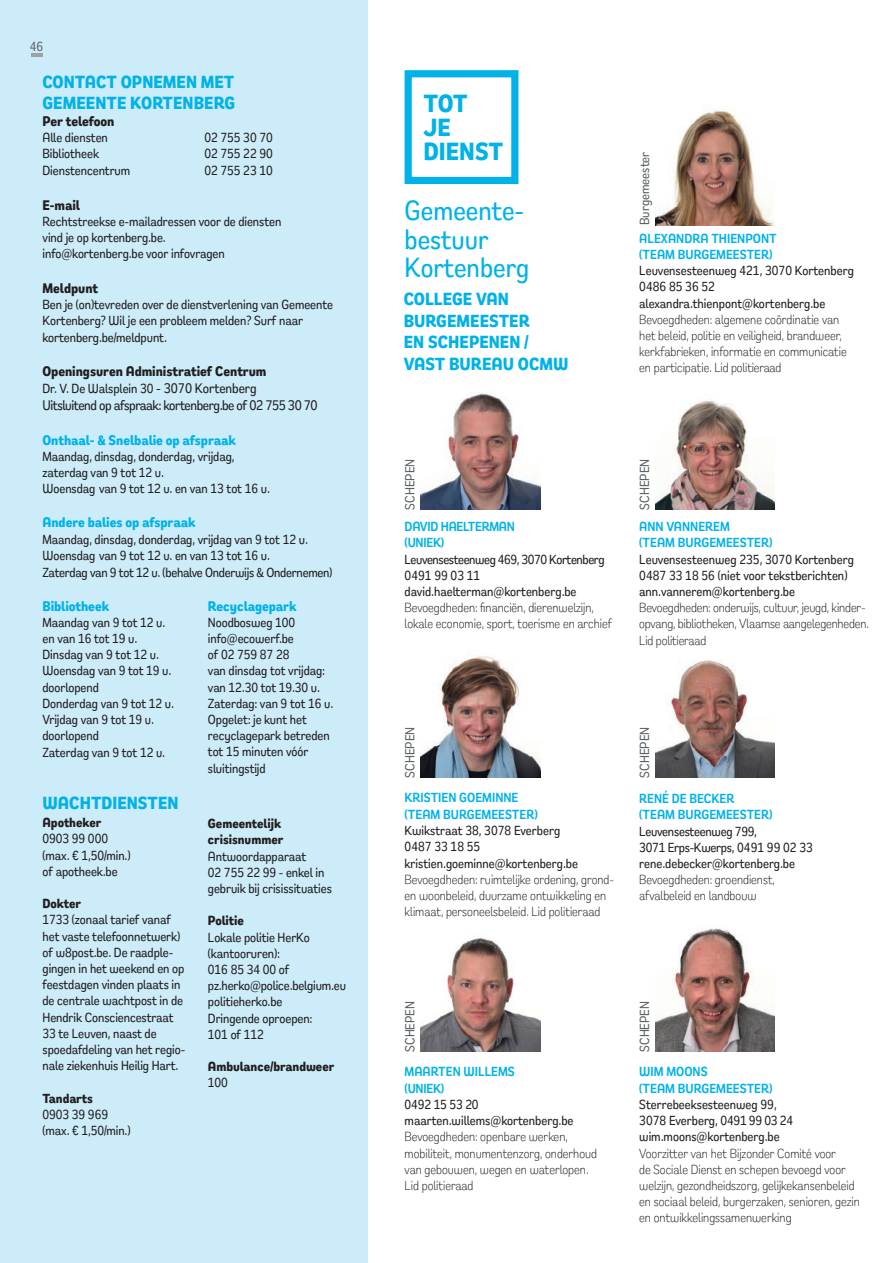
<style>
.page{position:relative;width:893px;height:1263px;background:#fff}
.page>*{position:absolute;margin:0;border:0;box-sizing:border-box;transform-origin:0 0}
.t1{font:500 28.5px/28.5px "Remora Sans W1";color:#00b2e8}
.t2{font:700 25.5px/24px "Remora Sans W1";color:#00b2e8}
.t3{font:700 18px/21.6px "Remora Sans W1";color:#00b2e8}
.t4{font:700 14.25px "Remora Sans W1";letter-spacing:-.005em;color:#00b2e8}
.t5{font:700 14.25px "Remora Sans W1";letter-spacing:-.005em;color:#231f20}
.t6{font:500 14.25px "Remora Sans W1";letter-spacing:-.03em;color:#231f20}
.t7{font:500 13.5px/16.2px "Remora Sans W1";letter-spacing:-.005em;color:#231f20}
.t8{font:300 13.5px/16.2px "Remora Sans W1";color:#231f20}
.t9{font:600 13.5px/16.5px "Remora Sans W1";color:#00b2e8}
.t10{font:500 13.5px/16.2px "Remora Sans W1";letter-spacing:-.025em;color:#231f20}
.t11{font:700 13.5px/16.2px "Remora Sans W1";letter-spacing:-.005em;color:#231f20}
.t12{font:500 13.5px "Remora Sans W1";color:#5c6366}
.t13{font:600 13.5px/16.5px "Remora Sans W1";letter-spacing:-.02em;color:#00b2e8}
.s1{font-size:14.25px}
</style>
<div class="page">
<div style="left:0;top:0;width:367px;height:1263px;background:#ccecf9"></div>
<img style="left:655px;top:109px;width:120px;height:116px">
<img style="left:421px;top:393px;width:119px;height:117px">
<img style="left:655px;top:400px;width:120px;height:110px">
<img style="left:421px;top:656px;width:119px;height:122px">
<img style="left:655px;top:660px;width:120px;height:118px">
<img style="left:421px;top:938px;width:119px;height:114px">
<img style="left:655px;top:928px;width:120px;height:124px">
<hr style="left:31px;top:53px;width:12px;height:4px;background:#9fa1a3">
<div style="left:405px;top:70px;width:113px;height:114px;border:7px solid #00b2e8"></div>
<p class="t12" style="left:30px;top:38px;width:15px">46</p>
<h3 class="t3" style="left:43px;top:71px;width:194px;line-height:21px">CONTACT OPNEMEN MET<br>GEMEENTE KORTENBERG</h3>
<p class="t5" style="left:43px;top:112px;width:74px">Per telefoon</p>
<p class="t7" style="left:43px;top:129px;width:67px">Alle diensten</p>
<p class="t7" style="left:205px;top:129px;width:70px">02 755 30 70</p>
<p class="t7" style="left:43px;top:145px;width:58px">Bibliotheek</p>
<p class="t7" style="left:205px;top:145px;width:70px">02 755 22 90</p>
<p class="t7" style="left:43px;top:163px;width:89px">Dienstencentrum</p>
<p class="t7" style="left:205px;top:163px;width:70px">02 755 23 10</p>
<p class="t5" style="left:43px;top:196px;width:39px">E-mail</p>
<p class="t7" style="left:43px;top:213px;width:240px">Rechtstreekse e-mailadressen voor de diensten vind je op kortenberg.be.<br>info@kortenberg.be voor infovragen</p>
<p class="t5" style="left:43px;top:278px;width:57px">Meldpunt</p>
<p class="t7" style="left:43px;top:295px;width:292px;line-height:16.6px">Ben je (on)tevreden over de dienstverlening van Gemeente<br>Kortenberg? Wil je een probleem melden? Surf naar kortenberg.be/meldpunt.</p>
<p class="t5" style="left:43px;top:362px;width:226px">Openingsuren Administratief Centrum</p>
<p class="t7" style="left:43px;top:380px;width:216px">Dr. V. De Walsplein 30 <span class="s1">- 3070 Kortenberg</span></p>
<p class="t6" style="left:43px;top:396px;width:277px">Uitsluitend op afspraak: kortenberg.be of 02 755 30 70</p>
<p class="t4" style="left:43px;top:430px;width:195px">Onthaal- &amp; Snelbalie op afspraak</p>
<p class="t7" style="left:43px;top:448px;width:229px">Maandag, dinsdag, donderdag, vrijdag, zaterdag van 9 tot 12 u.<br>Woensdag van 9 tot 12 u. en van 13 tot 16 u.</p>
<p class="t4" style="left:43px;top:513px;width:154px">Andere balies op afspraak</p>
<p class="t7" style="left:43px;top:530px;width:291px;line-height:16.6px">Maandag, dinsdag, donderdag, vrijdag van 9 tot 12 u.<br>Woensdag van 9 tot 12 u. en van 13 tot 16 u.<br>Zaterdag van 9 tot 12 u. (behalve Onderwijs &amp; Ondernemen)</p>
<p class="t4" style="left:208px;top:596px;width:90px">Recyclagepark</p>
<p class="t7" style="left:208px;top:614px;width:127px">Noodbosweg 100 info@ecowerf.be<br>of 02 759 87 28<br>van dinsdag tot vrijdag: van 12.30 tot 19.30 u.<br>Zaterdag: van 9 tot 16 u.<br>Opgelet: je kunt het recyclagepark betreden tot 15 minuten vóór sluitingstijd</p>
<p class="t4" style="left:43px;top:596px;width:68px">Bibliotheek</p>
<p class="t7" style="left:43px;top:614px;width:133px">Maandag van 9 tot 12 u. en van 16 tot 19 u.<br>Dinsdag van 9 tot 12 u.<br>Woensdag van 9 tot 19 u. doorlopend<br>Donderdag van 9 tot 12 u.<br>Vrijdag van 9 tot 19 u. doorlopend<br>Zaterdag van 9 tot 12 u.</p>
<h3 class="t3" style="left:43px;top:792px;width:138px">WACHTDIENSTEN</h3>
<p class="t11" style="left:43px;top:814px;width:60px">Apotheker</p>
<p class="t7" style="left:43px;top:830px;width:89px">0903 99 000 (max. € 1,50/min.) of apotheek.be</p>
<p class="t11" style="left:43px;top:895px;width:40px">Dokter</p>
<p class="t7" style="left:43px;top:911px;width:144px">1733 (zonaal tarief vanaf het vaste telefoonnetwerk) of w8post.be. De raadple&shy;gingen in het weekend en op feestdagen vinden plaats in de centrale wachtpost in de<br>Hendrik Consciencestraat<br>33 te Leuven, naast de spoedafdeling van het regio&shy;nale ziekenhuis Heilig Hart.</p>
<p class="t11" style="left:43px;top:1090px;width:52px">Tandarts</p>
<p class="t7" style="left:43px;top:1106px;width:89px">0903 39 969 (max. € 1,50/min.)</p>
<p class="t11" style="left:208px;top:815px;width:77px">Gemeentelijk crisisnummer</p>
<p class="t7" style="left:208px;top:848px;width:126px">Antwoordapparaat<br>02 755 22 99 - enkel in gebruik bij crisissituaties</p>
<p class="t11" style="left:208px;top:912px;width:37px">Politie</p>
<p class="t7" style="left:208px;top:929px;width:140px">Lokale politie HerKo (kantooruren):<br>016 85 34 00 of pz.herko@police.belgium.eu politieherko.be<br>Dringende oproepen:<br>101 of 112</p>
<p class="t11" style="left:208px;top:1058px;width:128px">Ambulance/brandweer</p>
<p class="t7" style="left:208px;top:1074px;width:22px">100</p>
<h2 class="t2" style="left:423px;top:92px;width:81px">TOT<br>JE<br>DIENST</h2>
<h1 class="t1" style="left:405px;top:196px;width:126px">Gemeente&shy;bestuur<br>Kortenberg</h1>
<h3 class="t3" style="left:404px;top:288px;width:166px">COLLEGE VAN<br>BURGEMEESTER<br>EN SCHEPENEN /<br>VAST BUREAU OCMW</h3>
<p class="t12" style="left:636px;top:225px;width:75px;rotate:-90deg">Burgemeester</p>
<p class="t9" style="left:639px;top:229px;width:139px">ALEXANDRA THIENPONT (TEAM BURGEMEESTER)</p>
<p class="t7" style="left:639px;top:262px;width:216px">Leuvensesteenweg 421, 3070 Kortenberg<br>0486 85 36 52 alexandra.thienpont@kortenberg.be</p>
<p class="t8" style="left:639px;top:311px;width:209px">Bevoegdheden: algemene coördinatie van het beleid, politie en veiligheid, brandweer, kerkfabrieken, informatie en communicatie en participatie. Lid politieraad</p>
<p class="t12" style="left:401px;top:510px;width:52px;rotate:-90deg">SCHEPEN</p>
<p class="t13" style="left:405px;top:518px;width:112px">DAVID HAELTERMAN (UNIEK)</p>
<p class="t10" style="left:405px;top:551px;width:202px">Leuvensesteenweg 469, 3070 Kortenberg<br>0491 99 03 11 david.haelterman@kortenberg.be</p>
<p class="t8" style="left:405px;top:599px;width:209px">Bevoegdheden: financiën, dierenwelzijn, lokale economie, sport, toerisme en archief</p>
<p class="t12" style="left:636px;top:510px;width:52px;rotate:-90deg">SCHEPEN</p>
<p class="t9" style="left:639px;top:518px;width:135px">ANN VANNEREM<br>(TEAM BURGEMEESTER)</p>
<p class="t7" style="left:639px;top:551px;width:216px">Leuvensesteenweg 235, 3070 Kortenberg<br>0487 33 18 56 (niet voor tekstberichten) ann.vannerem@kortenberg.be</p>
<p class="t8" style="left:639px;top:599px;width:231px">Bevoegdheden: onderwijs, cultuur, jeugd, kinder&shy;opvang, bibliotheken, Vlaamse aangelegenheden.<br>Lid politieraad</p>
<p class="t12" style="left:401px;top:778px;width:52px;rotate:-90deg">SCHEPEN</p>
<p class="t12" style="left:636px;top:778px;width:52px;rotate:-90deg">SCHEPEN</p>
<p class="t9" style="left:405px;top:789px;width:135px">KRISTIEN GOEMINNE (TEAM BURGEMEESTER)</p>
<p class="t7" style="left:405px;top:822px;width:175px">Kwikstraat 38, 3078 Everberg<br>0487 33 18 55 kristien.goeminne@kortenberg.be</p>
<p class="t8" style="left:405px;top:871px;width:211px">Bevoegdheden: ruimtelijke ordening, grond&shy;en woonbeleid, duurzame ontwikkeling en klimaat, personeelsbeleid. Lid politieraad</p>
<p class="t9" style="left:639px;top:790px;width:135px">RENÉ DE BECKER (TEAM BURGEMEESTER)</p>
<p class="t7" style="left:639px;top:822px;width:175px">Leuvensesteenweg 799,<br>3071 Erps-Kwerps, 0491 99 02 33 rene.debecker@kortenberg.be</p>
<p class="t8" style="left:639px;top:871px;width:137px">Bevoegdheden: groendienst, afvalbeleid en landbouw</p>
<p class="t12" style="left:401px;top:1052px;width:52px;rotate:-90deg">SCHEPEN</p>
<p class="t12" style="left:636px;top:1052px;width:52px;rotate:-90deg">SCHEPEN</p>
<p class="t9" style="left:405px;top:1063px;width:112px">MAARTEN WILLEMS (UNIEK)</p>
<p class="t7" style="left:405px;top:1096px;width:170px">0492 15 53 20 maarten.willems@kortenberg.be</p>
<p class="t8" style="left:405px;top:1128px;width:194px">Bevoegdheden: openbare werken, mobiliteit, monumentenzorg, onderhoud van gebouwen, wegen en waterlopen.<br>Lid politieraad</p>
<p class="t9" style="left:639px;top:1063px;width:135px">WIM MOONS<br>(TEAM BURGEMEESTER)</p>
<p class="t7" style="left:639px;top:1096px;width:155px">Sterrebeeksesteenweg 99,<br>3078 Everberg, 0491 99 03 24 wim.moons@kortenberg.be</p>
<p class="t8" style="left:639px;top:1144px;width:222px">Voorzitter van het Bijzonder Comité voor<br>de Sociale Dienst en schepen bevoegd voor welzijn, gezondheidszorg, gelijkekansenbeleid en sociaal beleid, burgerzaken, senioren, gezin en ontwikkelingssamenwerking</p>
</div>
